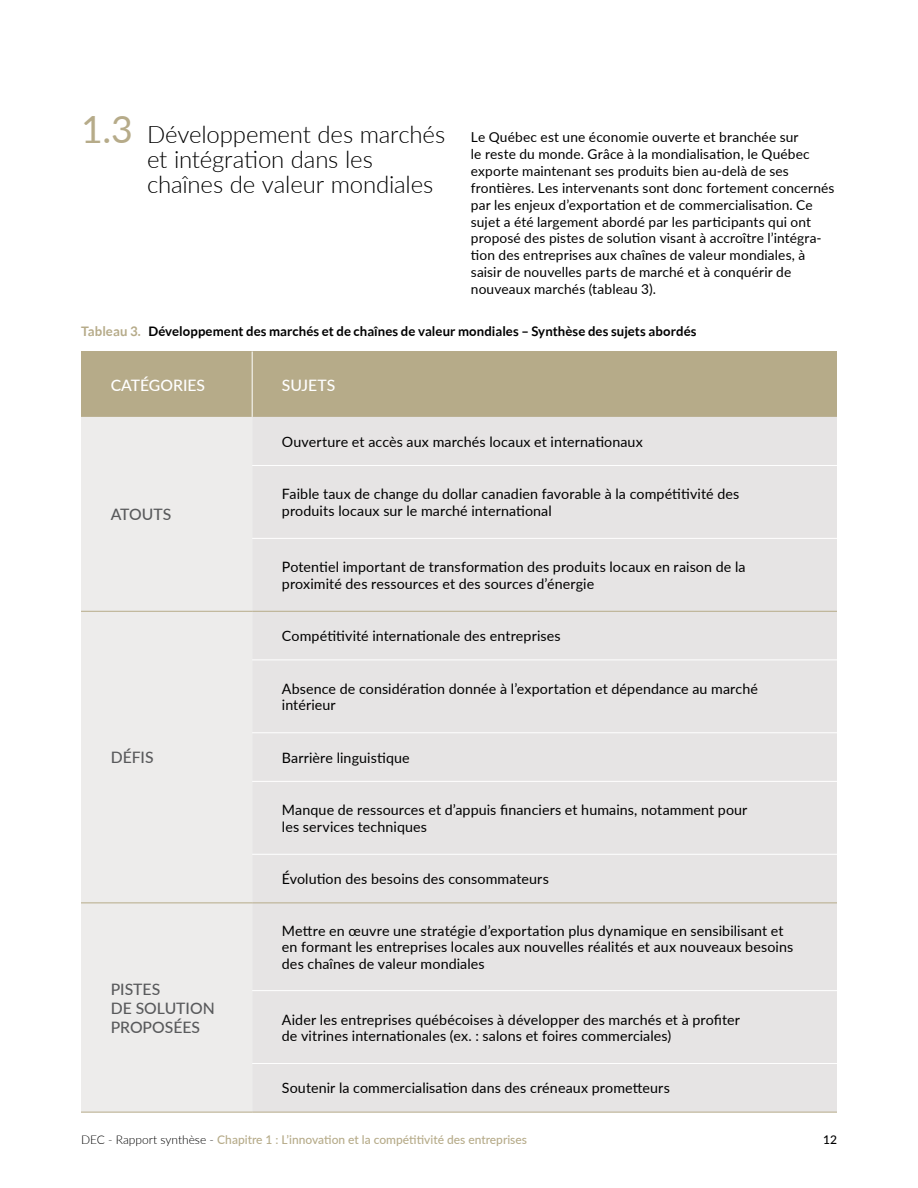
<style>
.page{position:relative;width:918px;height:1188px;background:#fff}
.page>*{position:absolute;margin:0;border:0;box-sizing:border-box;transform-origin:0 0}
.t1{font:300 24px/25.2px "Lato";letter-spacing:-.005em;color:#000}
.t2{font:500 15.75px/18.9px "Lato";color:#595a5c}
.t3{font:500 15.75px "Lato";color:#fff}
.t4{font:14.25px/16.5px "Lato";letter-spacing:.01em;color:#000}
.t5{font:13.65px/16.8px "Lato";letter-spacing:.01em;color:#000}
.t6{font:700 13.2px "Lato";letter-spacing:.005em;color:#000}
.t7{font:500 12px "Lato";color:#b6ab89}
.t8{font:500 12px "Lato";color:#000}
.s1{font-weight:400;font-size:37.5px;color:#b6ab89}
.s2{color:#b6ab89}
.s3{font-weight:300;color:#000}
</style>
<div class="page">
<div style="left:81px;top:352px;width:171px;height:65px;background:#b6ab89"></div>
<div style="left:252px;top:352px;width:585px;height:65px;background:#b6ab89"></div>
<div style="left:81px;top:417px;width:171px;height:695px;background:#edeceb"></div>
<div style="left:252px;top:417px;width:585px;height:695px;background:#e6e4e4"></div>
<hr style="left:252px;top:352px;width:1px;height:65px;background:#fff">
<hr style="left:252px;top:660px;width:585px;height:1px;background:#fff">
<hr style="left:252px;top:733px;width:585px;height:1px;background:#fff">
<hr style="left:252px;top:781px;width:585px;height:1px;background:#fff">
<hr style="left:252px;top:854px;width:585px;height:1px;background:#fff">
<hr style="left:252px;top:990px;width:585px;height:1px;background:#fff">
<hr style="left:252px;top:1063px;width:585px;height:1px;background:#fff">
<hr style="left:81px;top:903px;width:171px;height:1px;background:#b6ab89">
<hr style="left:252px;top:903px;width:585px;height:1px;background:#b6ab89">
<hr style="left:81px;top:611px;width:171px;height:1px;background:#b6ab89">
<hr style="left:252px;top:611px;width:585px;height:1px;background:#b6ab89">
<hr style="left:252px;top:538px;width:585px;height:1px;background:#fff">
<hr style="left:252px;top:465px;width:585px;height:1px;background:#fff">
<hr style="left:252px;top:1112px;width:585px;height:1px;background:#b6ab89">
<hr style="left:81px;top:1112px;width:171px;height:1px;background:#b6ab89">
<h1 class="t1" style="left:147px;top:121px;width:300px;text-indent:-66px"><span class="s1">1.3</span> Développement des marchés et intégration dans les chaînes de valeur mondiales</h1>
<p class="t5" style="left:471px;top:128px;width:365px">Le Québec est une économie ouverte et branchée sur<br>le reste du monde. Grâce à la mondialisation, le Québec exporte maintenant ses produits bien au-delà de ses frontières. Les intervenants sont donc fortement concernés par les enjeux d’exportation et de commercialisation. Ce sujet a été largement abordé par les participants qui ont proposé des pistes de solution visant à accroître l’intégra&shy;tion des entreprises aux chaînes de valeur mondiales, à saisir de nouvelles parts de marché et à conquérir de nouveaux marchés (tableau 3).</p>
<p class="t6" style="left:81px;top:324px;width:617px"><span class="s2">Tableau 3.</span> Développement des marchés et de chaînes de valeur mondiales – Synthèse des sujets abordés</p>
<p class="t3" style="left:111px;top:373px;width:96px">CATÉGORIES</p>
<p class="t3" style="left:282px;top:373px;width:55px">SUJETS</p>
<p class="t2" style="left:111px;top:504px;width:62px">ATOUTS</p>
<p class="t2" style="left:111px;top:748px;width:44px">DÉFIS</p>
<p class="t4" style="left:282px;top:433px;width:362px">Ouverture et accès aux marchés locaux et internationaux</p>
<p class="t4" style="left:282px;top:485px;width:459px">Faible taux de change du dollar canadien favorable à la compétitivité des produits locaux sur le marché international</p>
<p class="t4" style="left:282px;top:558px;width:465px">Potentiel important de transformation des produits locaux en raison de la proximité des ressources et des sources d’énergie</p>
<p class="t4" style="left:282px;top:627px;width:280px">Compétitivité internationale des entreprises</p>
<p class="t4" style="left:282px;top:680px;width:478px">Absence de considération donnée à l’exportation et dépendance au marché intérieur</p>
<p class="t4" style="left:282px;top:749px;width:129px">Barrière linguistique</p>
<p class="t4" style="left:282px;top:801px;width:467px">Manque de ressources et d’appuis financiers et humains, notamment pour les services techniques</p>
<p class="t4" style="left:282px;top:870px;width:269px">Évolution des besoins des consommateurs</p>
<p class="t4" style="left:282px;top:922px;width:513px">Mettre en œuvre une stratégie d’exportation plus dynamique en sensibilisant et en formant les entreprises locales aux nouvelles réalités et aux nouveaux besoins des chaînes de valeur mondiales</p>
<p class="t2" style="left:111px;top:979px;width:106px">PISTES<br>DE SOLUTION<br>PROPOSÉES</p>
<p class="t4" style="left:282px;top:1011px;width:460px">Aider les entreprises québécoises à développer des marchés et à profiter de vitrines internationales (ex. : salons et foires commerciales)</p>
<p class="t4" style="left:282px;top:1079px;width:390px">Soutenir la commercialisation dans des créneaux prometteurs</p>
<p class="t7" style="left:81px;top:1131px;width:448px"><span class="s3">DEC - Rapport synthèse -</span> Chapitre 1 : L’innovation et la compétitivité des entreprises</p>
<p class="t8" style="left:823px;top:1131px;width:15px">12</p>
</div>
